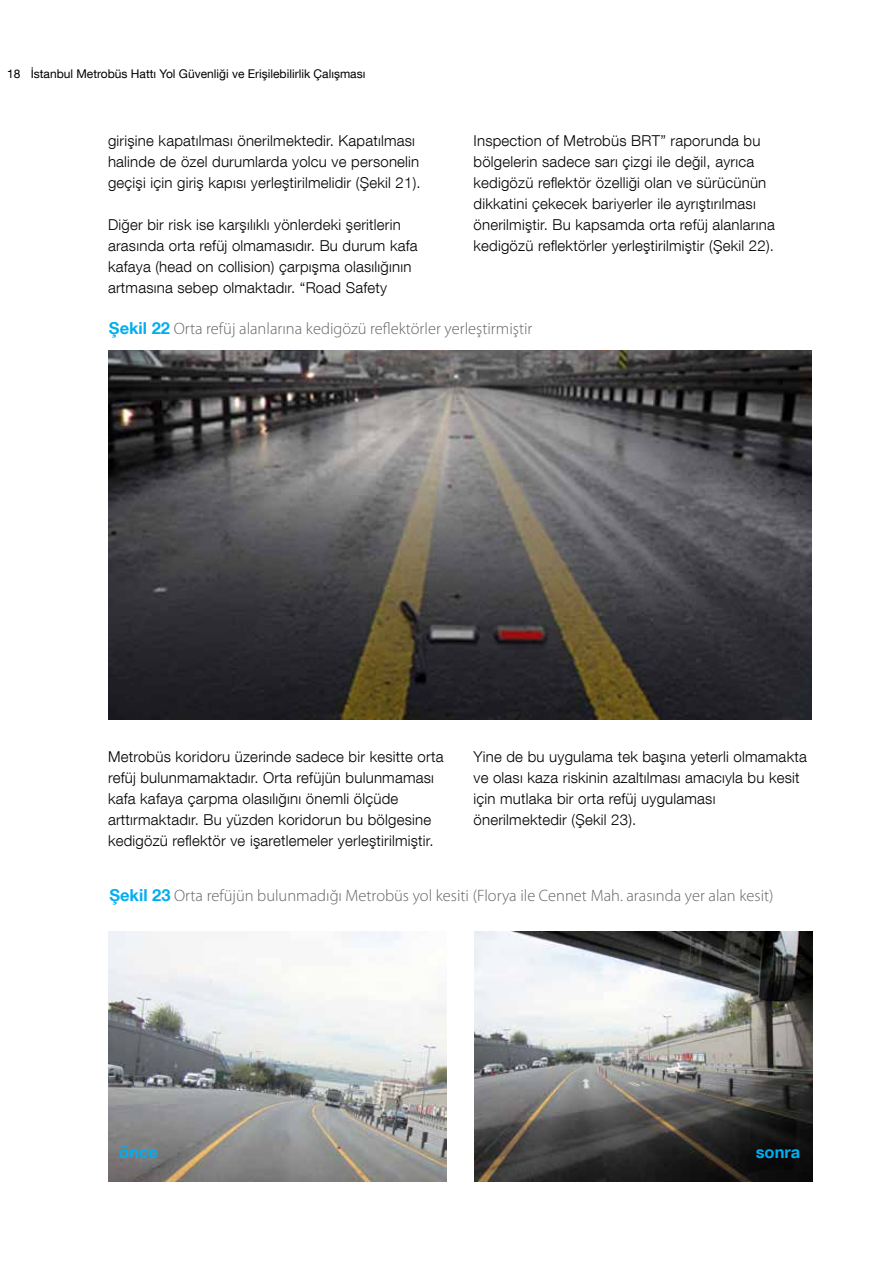
<style>
.page{position:relative;width:893px;height:1263px;background:#fff}
.page>*{position:absolute;margin:0;border:0;box-sizing:border-box;transform-origin:0 0}
.t1{font:300 16.5px "Myriad Pro";color:#636466}
.t2{font:700 16.5px "Helvetica Neue LT Com";color:#00aeef}
.t3{font:300 15px/21px "Helvetica Neue LT Com";letter-spacing:.015em;color:#000}
.t4{font:12px "Helvetica Neue LT Com";color:#000}
.s1{font-family:"Helvetica Neue LT Com";font-weight:700;color:#00aeef}
</style>
<div class="page">
<img style="left:109px;top:350px;width:703px;height:370px">
<img style="left:109px;top:931px;width:337px;height:251px">
<img style="left:474px;top:931px;width:339px;height:251px">
<p class="t4" style="left:7px;top:67px;width:360px">18 İstanbul Metrobüs Hattı Yol Güvenliği ve Erişilebilirlik Çalışması</p>
<p class="t3" style="left:108px;top:130px;width:314px">girişine kapatılması önerilmektedir. Kapatılması halinde de özel durumlarda yolcu ve personelin geçişi için giriş kapısı yerleştirilmelidir (Şekil 21).</p>
<p class="t3" style="left:108px;top:214px;width:311px">Diğer bir risk ise karşılıklı yönlerdeki şeritlerin arasında orta refüj olmamasıdır. Bu durum kafa kafaya (head on collision) çarpışma olasılığının artmasına sebep olmaktadır. “Road Safety</p>
<p class="t3" style="left:473px;top:130px;width:303px">Inspection of Metrobüs BRT” raporunda bu bölgelerin sadece sarı çizgi ile değil, ayrıca kedigözü reflektör özelliği olan ve sürücünün dikkatini çekecek bariyerler ile ayrıştırılması önerilmiştir. Bu kapsamda orta refüj alanlarına kedigözü reflektörler yerleştirilmiştir (Şekil 22).</p>
<p class="t1" style="left:109px;top:319px;width:425px"><span class="s1">Şekil 22</span> Orta refüj alanlarına kedigözü reflektörler yerleştirmiştir</p>
<p class="t3" style="left:108px;top:746px;width:337px">Metrobüs koridoru üzerinde sadece bir kesitte orta refüj bulunmamaktadır. Orta refüjün bulunmaması kafa kafaya çarpma olasılığını önemli ölçüde arttırmaktadır. Bu yüzden koridorun bu bölgesine kedigözü reflektör ve işaretlemeler yerleştirilmiştir.</p>
<p class="t3" style="left:473px;top:746px;width:335px">Yine de bu uygulama tek başına yeterli olmamakta ve olası kaza riskinin azaltılması amacıyla bu kesit için mutlaka bir orta refüj uygulaması önerilmektedir (Şekil 23).</p>
<p class="t1" style="left:109px;top:885px;width:666px"><span class="s1">Şekil 23</span> Orta refüjün bulunmadığı Metrobüs yol kesiti (Florya ile Cennet Mah. arasında yer alan kesit)</p>
<p class="t2" style="left:119px;top:1141px;width:40px">önce</p>
<p class="t2" style="left:756px;top:1141px;width:46px">sonra</p>
</div>
